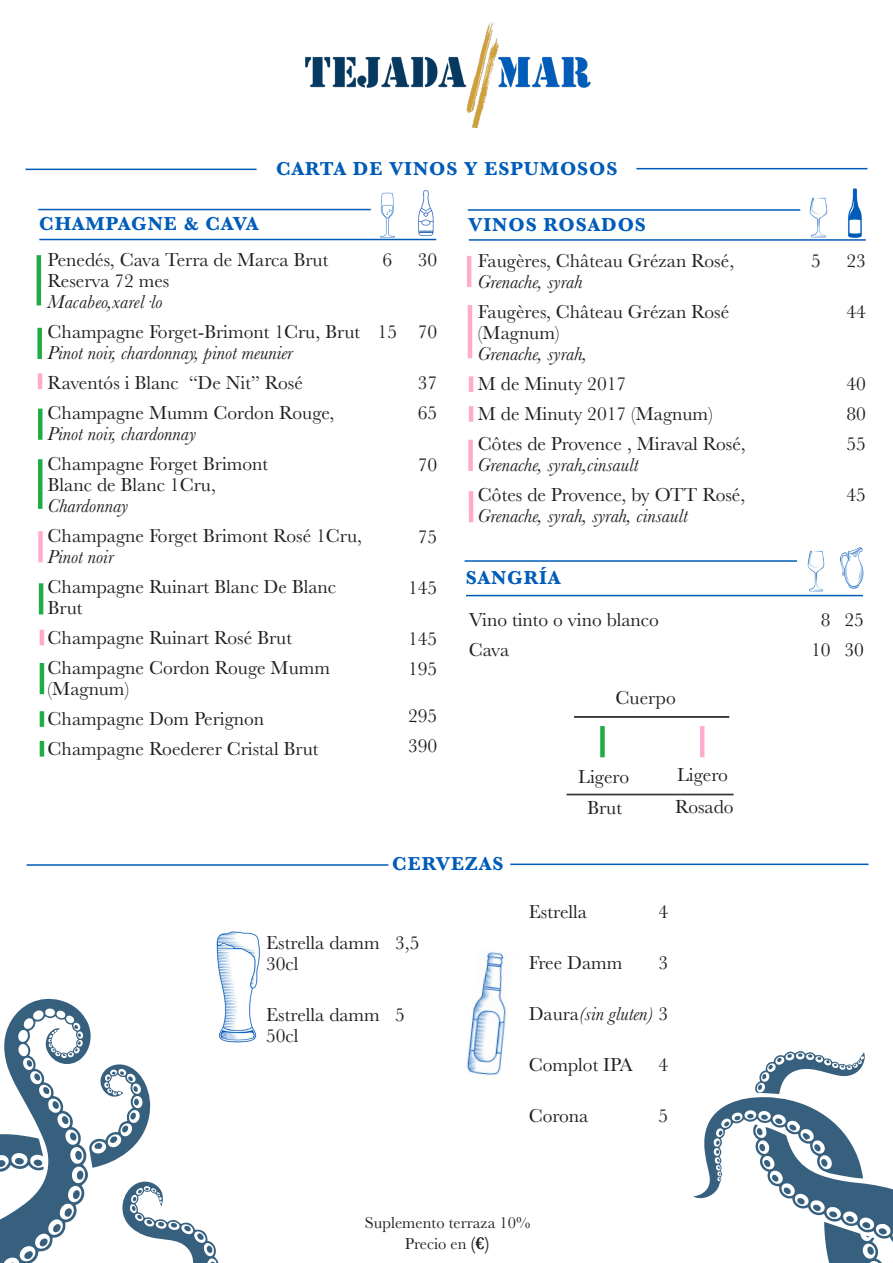
<style>
.page{position:relative;width:893px;height:1263px;background:#fff}
.page>*{position:absolute;margin:0;border:0;box-sizing:border-box;transform-origin:0 0}
.t1{font:19.5px/21px "Baskerville";color:#231f20}
.t2{font:italic 19.5px "Baskerville";color:#231f20}
.t3{font:700 19.5px "Baskerville";letter-spacing:.05em;color:#005cb9}
.t4{font:16.5px "Baskerville";color:#231f20}
.s1{font-style:normal}
.s2{font-weight:600;font-size:18px}
</style>
<div class="page">
<img style="left:305px;top:22px;width:286px;height:105px">
<div style="left:293px;top:92px;width:172px;height:27px;background:#fff"></div>
<hr style="left:39px;top:239px;width:397px;height:1px;background:#005cb9">
<hr style="left:38px;top:209px;width:333px;height:1px;background:#005cb9">
<hr style="left:469px;top:239px;width:397px;height:2px;background:#005cb9">
<hr style="left:468px;top:209px;width:332px;height:2px;background:#005cb9">
<img style="left:810px;top:197px;width:17px;height:41px">
<img style="left:848px;top:189px;width:14px;height:48px">
<hr style="left:466px;top:595px;width:397px;height:1px;background:#005cb9">
<hr style="left:465px;top:560px;width:332px;height:2px;background:#005cb9">
<svg style="left:693px;top:1051px;width:200px;height:212px"></svg>
<svg style="left:0;top:998px;width:219px;height:265px"></svg>
<img style="left:840px;top:547px;width:24px;height:42px">
<hr style="left:636px;top:168px;width:231px;height:1px;background:#005cb9">
<hr style="left:26px;top:169px;width:231px;height:1px;background:#005cb9">
<hr style="left:510px;top:863px;width:358px;height:2px;background:#005cb9">
<hr style="left:27px;top:864px;width:361px;height:2px;background:#005cb9">
<img style="left:807px;top:550px;width:18px;height:41px">
<img style="left:216px;top:931px;width:44px;height:112px">
<img style="left:467px;top:952px;width:39px;height:124px">
<hr style="left:37px;top:255px;width:4px;height:50px;background:#1eac45">
<div style="left:37px;top:328px;width:5px;height:31px;background:#1eac45"></div>
<hr style="left:38px;top:373px;width:4px;height:16px;background:#ffabce">
<div style="left:38px;top:409px;width:5px;height:31px;background:#1eac45"></div>
<div style="left:38px;top:459px;width:5px;height:50px;background:#1eac45"></div>
<div style="left:38px;top:531px;width:5px;height:31px;background:#ffabce"></div>
<hr style="left:39px;top:583px;width:4px;height:31px;background:#1eac45">
<hr style="left:40px;top:663px;width:4px;height:31px;background:#1eac45">
<hr style="left:40px;top:630px;width:4px;height:15px;background:#ffabce">
<hr style="left:40px;top:711px;width:4px;height:16px;background:#1eac45">
<hr style="left:40px;top:741px;width:4px;height:15px;background:#1eac45">
<hr style="left:574px;top:716px;width:155px;height:1px;background:#231f20">
<hr style="left:574px;top:717px;width:155px;height:1px;background:#231f20">
<div style="left:600px;top:726px;width:5px;height:31px;background:#1eac45"></div>
<hr style="left:700px;top:726px;width:4px;height:31px;background:#ffabce">
<hr style="left:567px;top:794px;width:166px;height:1px;background:#231f20">
<hr style="left:467px;top:256px;width:4px;height:31px;background:#ffabce">
<hr style="left:468px;top:305px;width:4px;height:53px;background:#ffabce">
<div style="left:468px;top:440px;width:5px;height:31px;background:#ffabce"></div>
<hr style="left:469px;top:491px;width:4px;height:31px;background:#ffabce">
<hr style="left:469px;top:376px;width:4px;height:16px;background:#ffabce">
<hr style="left:469px;top:406px;width:4px;height:16px;background:#ffabce">
<img style="left:418px;top:190px;width:16px;height:46px">
<img style="left:380px;top:192px;width:14px;height:45px">
<p class="t3" style="left:276px;top:155px;width:343px">CARTA DE VINOS Y ESPUMOSOS</p>
<p class="t3" style="left:39px;top:210px;width:221px">CHAMPAGNE &amp; CAVA</p>
<p class="t1" style="left:48px;top:249px;width:282px">Penedés, Cava Terra de Marca Brut</p>
<p class="t1" style="left:48px;top:270px;width:123px">Reserva 72 mes</p>
<p class="t2" style="left:48px;top:289px;width:117px">Macabeo,xarel·lo</p>
<p class="t1" style="left:48px;top:321px;width:314px">Champagne Forget-Brimont 1Cru, Brut</p>
<p class="t2" style="left:48px;top:340px;width:247px">Pinot noir, chardonnay, pinot meunier</p>
<p class="t1" style="left:48px;top:372px;width:257px">Raventós i Blanc “De Nit” Rosé</p>
<p class="t1" style="left:48px;top:402px;width:288px">Champagne Mumm Cordon Rouge,</p>
<p class="t2" style="left:48px;top:421px;width:150px">Pinot noir, chardonnay</p>
<p class="t1" style="left:48px;top:453px;width:222px">Champagne Forget Brimont</p>
<p class="t1" style="left:48px;top:474px;width:170px">Blanc de Blanc 1Cru,</p>
<p class="t2" style="left:48px;top:493px;width:82px">Chardonnay</p>
<p class="t1" style="left:48px;top:525px;width:316px">Champagne Forget Brimont Rosé 1Cru,</p>
<p class="t2" style="left:48px;top:544px;width:68px">Pinot noir</p>
<p class="t1" style="left:48px;top:576px;width:290px">Champagne Ruinart Blanc De Blanc<br>Brut</p>
<p class="t1" style="left:48px;top:627px;width:246px">Champagne Ruinart Rosé Brut</p>
<p class="t1" style="left:48px;top:657px;width:284px">Champagne Cordon Rouge Mumm (Magnum)</p>
<p class="t1" style="left:48px;top:708px;width:218px">Champagne Dom Perignon</p>
<p class="t1" style="left:48px;top:738px;width:272px">Champagne Roederer Cristal Brut</p>
<p class="t1" style="left:382px;top:249px;width:11px">6</p>
<p class="t1" style="left:418px;top:249px;width:21px">30</p>
<p class="t1" style="left:378px;top:321px;width:21px">15</p>
<p class="t1" style="left:418px;top:321px;width:21px">70</p>
<p class="t1" style="left:418px;top:372px;width:21px">37</p>
<p class="t1" style="left:418px;top:402px;width:21px">65</p>
<p class="t1" style="left:418px;top:455px;width:21px">70</p>
<p class="t1" style="left:418px;top:527px;width:21px">75</p>
<p class="t1" style="left:408px;top:578px;width:31px">145</p>
<p class="t1" style="left:408px;top:629px;width:31px">145</p>
<p class="t1" style="left:408px;top:659px;width:31px">195</p>
<p class="t1" style="left:408px;top:705px;width:31px">295</p>
<p class="t1" style="left:408px;top:735px;width:31px">390</p>
<p class="t3" style="left:469px;top:211px;width:179px">VINOS ROSADOS</p>
<p class="t1" style="left:478px;top:251px;width:258px">Faugères, Château Grézan Rosé,</p>
<p class="t2" style="left:478px;top:269px;width:106px">Grenache, syrah</p>
<p class="t1" style="left:478px;top:302px;width:253px">Faugères, Château Grézan Rosé</p>
<p class="t1" style="left:478px;top:323px;width:83px">(Magnum)</p>
<p class="t2" style="left:478px;top:341px;width:111px">Grenache, syrah,</p>
<p class="t1" style="left:478px;top:374px;width:150px">M de Minuty 2017</p>
<p class="t1" style="left:478px;top:404px;width:236px">M de Minuty 2017 (Magnum)</p>
<p class="t1" style="left:478px;top:434px;width:269px">Côtes de Provence , Miraval Rosé,</p>
<p class="t2" style="left:478px;top:452px;width:162px">Grenache, syrah,cinsault</p>
<p class="t1" style="left:478px;top:485px;width:269px">Côtes de Provence, by OTT Rosé,</p>
<p class="t2" style="left:478px;top:503px;width:211px">Grenache, syrah, syrah, cinsault</p>
<p class="t3" style="left:466px;top:564px;width:96px">SANGRÍA</p>
<p class="t1" style="left:469px;top:609px;width:192px">Vino tinto o vino blanco</p>
<p class="t1" style="left:469px;top:639px;width:42px">Cava</p>
<p class="t1" style="left:615px;top:688px;width:62px">Cuerpo</p>
<p class="t1" style="left:578px;top:766px;width:52px">Ligero</p>
<p class="t1" style="left:677px;top:764px;width:52px">Ligero</p>
<p class="t1" style="left:587px;top:797px;width:36px">Brut</p>
<p class="t1" style="left:675px;top:796px;width:60px">Rosado</p>
<p class="t3" style="left:392px;top:850px;width:113px">CERVEZAS</p>
<p class="t1" style="left:266px;top:932px;width:115px">Estrella damm<br>30cl</p>
<p class="t1" style="left:266px;top:1004px;width:115px">Estrella damm<br>50cl</p>
<p class="t1" style="left:395px;top:932px;width:26px">3,5</p>
<p class="t1" style="left:395px;top:1004px;width:11px">5</p>
<p class="t1" style="left:529px;top:901px;width:60px">Estrella</p>
<p class="t1" style="left:529px;top:952px;width:95px">Free Damm</p>
<p class="t2" style="left:529px;top:1001px;width:141px"><span class="s1">Daura</span>(sin gluten) <span class="s1">3</span></p>
<p class="t1" style="left:529px;top:1054px;width:105px">Complot IPA</p>
<p class="t1" style="left:529px;top:1105px;width:61px">Corona</p>
<p class="t1" style="left:659px;top:902px;width:11px">4</p>
<p class="t1" style="left:659px;top:953px;width:11px">3</p>
<p class="t1" style="left:659px;top:1055px;width:11px">4</p>
<p class="t1" style="left:659px;top:1106px;width:11px">5</p>
<p class="t4" style="left:365px;top:1212px;width:167px">Suplemento terraza 10%</p>
<p class="t4" style="left:405px;top:1233px;width:86px">Precio en <span class="s2">(€)</span></p>
<p class="t1" style="left:811px;top:251px;width:11px">5</p>
<p class="t1" style="left:846px;top:251px;width:21px">23</p>
<p class="t1" style="left:846px;top:302px;width:21px">44</p>
<p class="t1" style="left:846px;top:374px;width:21px">40</p>
<p class="t1" style="left:846px;top:404px;width:21px">80</p>
<p class="t1" style="left:846px;top:434px;width:21px">55</p>
<p class="t1" style="left:846px;top:485px;width:21px">45</p>
<p class="t1" style="left:821px;top:609px;width:11px">8</p>
<p class="t1" style="left:811px;top:639px;width:21px">10</p>
<p class="t1" style="left:844px;top:609px;width:21px">25</p>
<p class="t1" style="left:844px;top:639px;width:21px">30</p>
</div>
